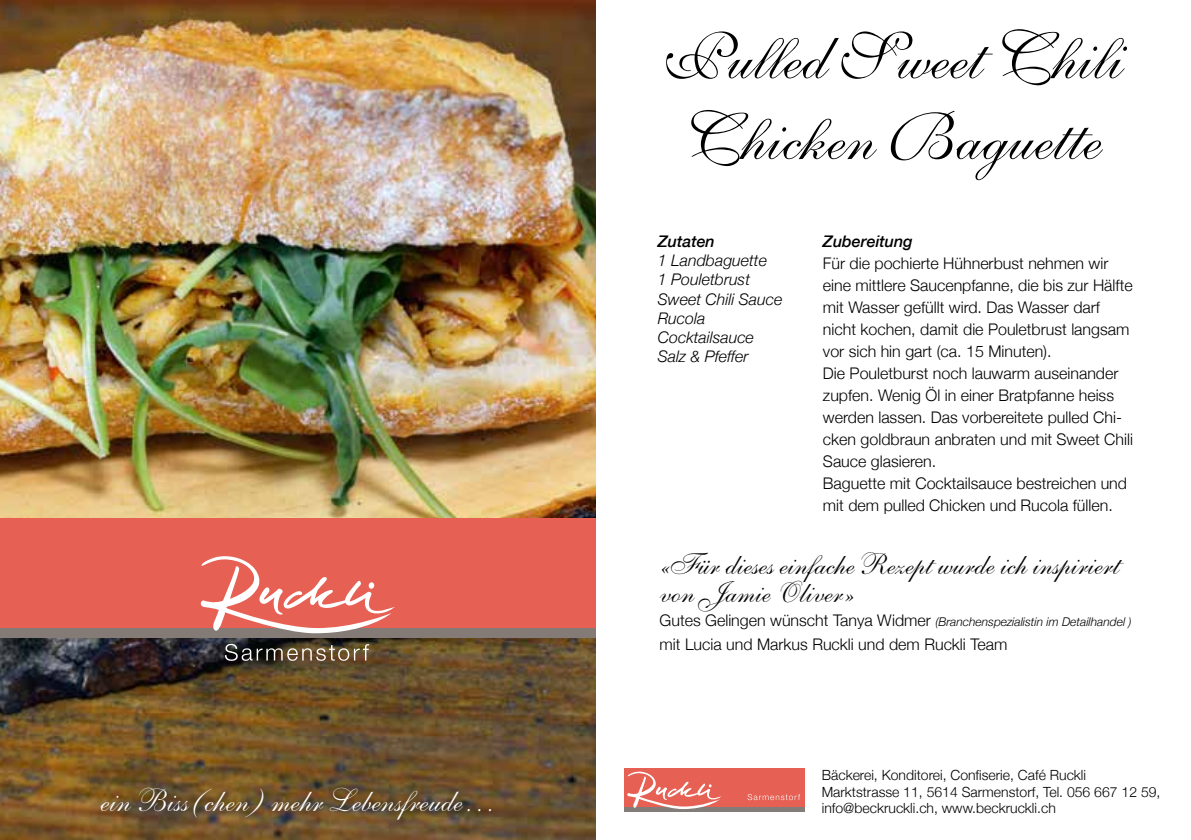
<style>
.page{position:relative;width:1191px;height:840px;background:#fff}
.page>*{position:absolute;margin:0;border:0;box-sizing:border-box;transform-origin:0 0}
.t1{font:67.2px/80.6px "Shelley Volante Script";color:#000;text-align:center}
.t2{font:32px "Shelley Allegro Script";color:#fff}
.t3{font:30px/28px "Shelley Allegro Script";color:#000}
.t4{font:300 16px/22px "Helvetica Neue";color:#000}
.t5{font:italic 300 16px/19.2px "Helvetica Neue";color:#000}
.t6{font:italic 500 16px "Helvetica Neue";color:#000}
.t7{font:300 14px/16.8px "Helvetica Neue";color:#000}
.t8{font:italic 300 12px "Helvetica Neue";color:#000}
.s1{font-style:normal;font-size:16px}
</style>
<div class="page">
<img style="left:0;top:0;width:595px;height:839px">
<div style="left:0;top:518px;width:595px;height:110px;background:#e66054"></div>
<div style="left:0;top:628px;width:595px;height:9px;background:#847b76"></div>
<svg style="left:225px;top:643px;width:144px;height:17px;background:#625747"></svg>
<svg style="left:200px;top:556px;width:195px;height:77px"></svg>
<div style="left:95px;top:781px;width:404px;height:47px;background:#000;opacity:.75"></div>
<div style="left:624px;top:768px;width:180px;height:38px;background:#e66053"></div>
<svg style="left:747px;top:794px;width:53px;height:5px"></svg>
<svg style="left:624px;top:806px;width:180px;height:4px"></svg>
<svg style="left:626px;top:771px;width:95px;height:37px"></svg>
<h2 class="t2" style="left:101px;top:781px;width:395px">ein Biss(chen) mehr Lebensfreude…</h2>
<h1 class="t1" style="left:663px;top:18px;width:461px">Pulled Sweet Chili<br>Chicken Baguette</h1>
<p class="t6" style="left:658px;top:227px;width:58px">Zutaten</p>
<p class="t5" style="left:658px;top:249px;width:126px">1 Landbaguette<br>1 Pouletbrust<br>Sweet Chili Sauce<br>Rucola<br>Cocktailsauce<br>Salz &amp; Pfeffer</p>
<p class="t6" style="left:823px;top:227px;width:91px">Zubereitung</p>
<p class="t4" style="left:823px;top:251px;width:311px">Für die pochierte Hühnerbust nehmen wir eine mittlere Saucenpfanne, die bis zur Hälfte mit Wasser gefüllt wird. Das Wasser darf nicht kochen, damit die Pouletbrust langsam vor sich hin gart (ca. 15 Minuten).<br>Die Pouletburst noch lauwarm auseinander zupfen. Wenig Öl in einer Bratpfanne heiss werden lassen. Das vorbereitete pulled Chi&shy;cken goldbraun anbraten und mit Sweet Chili Sauce glasieren.<br>Baguette mit Cocktailsauce bestreichen und mit dem pulled Chicken und Rucola füllen.</p>
<h3 class="t3" style="left:659px;top:551px;width:461px">«Für dieses einfache Rezept wurde ich inspiriert von Jamie Oliver»</h3>
<p class="t8" style="left:659px;top:612px;width:473px"><span class="s1">Gutes Gelingen wünscht Tanya Widmer</span> (Branchenspezialistin im Detailhandel )</p>
<p class="t4" style="left:659px;top:632px;width:349px">mit Lucia und Markus Ruckli und dem Ruckli Team</p>
<p class="t7" style="left:821px;top:764px;width:340px">Bäckerei, Konditorei, Confiserie, Café Ruckli<br>Marktstrasse 11, 5614 Sarmenstorf, Tel. 056 667 12 59, info@beckruckli.ch, www.beckruckli.ch</p>
</div>
